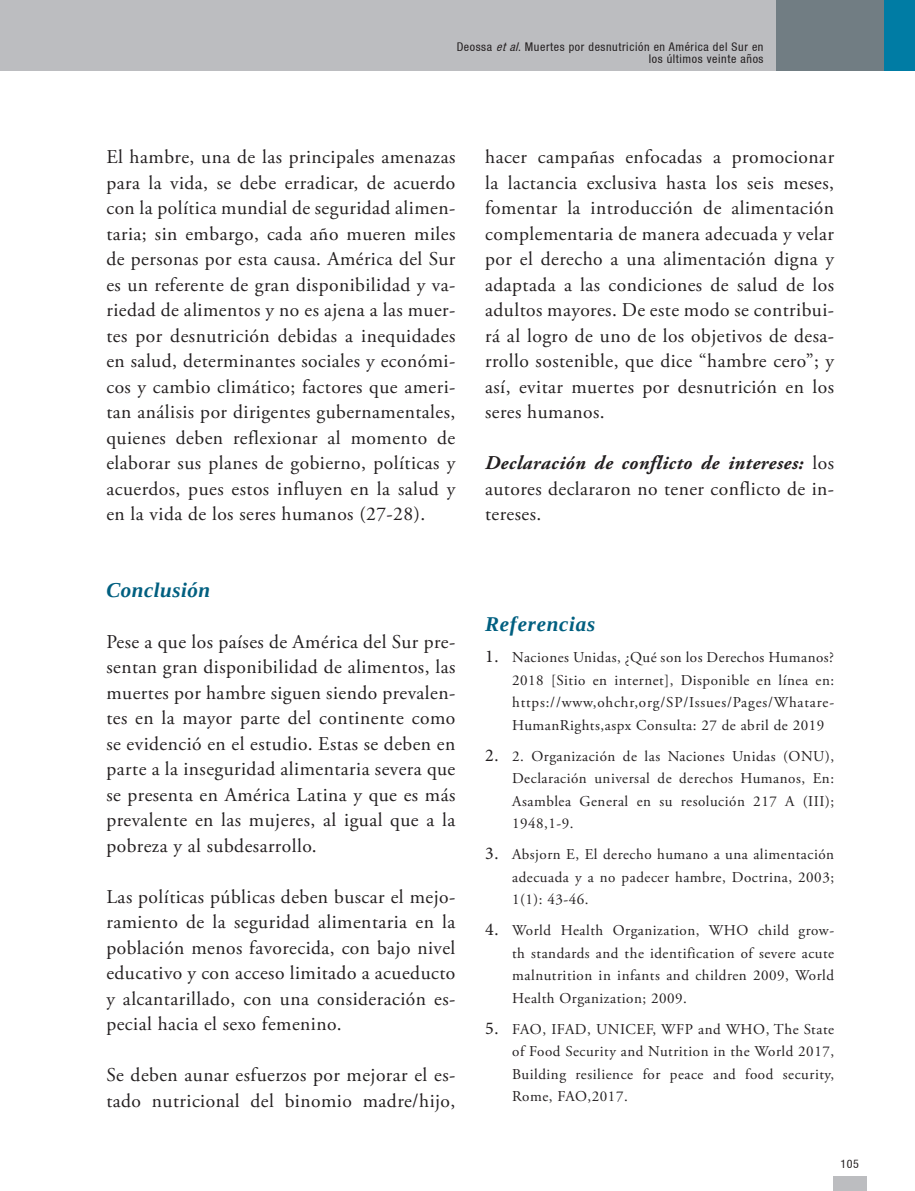
<style>
.page{position:relative;width:915px;height:1191px;background:#fff}
.page>*{position:absolute;margin:0;border:0;box-sizing:border-box;transform-origin:0 0}
.t1{font:italic 700 21px "Liberation Serif";letter-spacing:.035em;color:#005f80}
.t2{font:19.5px/25.5px "Adobe Garamond Pro";letter-spacing:.025em;color:#231f20;text-align:justify}
.t3{font:15px/22.5px "Adobe Garamond Pro";letter-spacing:.035em;color:#231f20;text-align:justify}
.t4{font:condensed 12px/12px "Helvetica 57";letter-spacing:.05em;color:#231f20;text-align:right}
.s1{font-style:italic}
.s2{font-weight:700;font-style:italic}
.s3{font-family:"Minion Pro";font-size:18px}
</style>
<div class="page">
<div style="left:832px;top:1175px;width:34px;height:16px;background:#bcbdc0"></div>
<div style="left:0;top:0;width:914px;height:71px;background:#bcbdc0"></div>
<div style="left:776px;top:0;width:138px;height:71px;background:#717d83"></div>
<div style="left:884px;top:0;width:30px;height:71px;background:#007ca4"></div>
<p class="t4" style="left:456px;top:41px;width:308px">Deossa <span class="s1">etal</span>. Muertes por desnutrición en América del Sur en los últimos veinte años</p>
<p class="t2" style="left:106px;top:145px;width:350px">El hambre, una de las principales amenazas para la vida, se debe erradicar, de acuerdo con la política mundial de seguridad alimen&shy;taria; sin embargo, cada año mueren miles de personas por esta causa. América del Sur es un referente de gran disponibilidad y va&shy;riedad de alimentos y no es ajena a las muer&shy;tes por desnutrición debidas a inequidades en salud, determinantes sociales y económi&shy;cos y cambio climático; factores que ameri&shy;tan análisis por dirigentes gubernamentales, quienes deben reflexionar al momento de elaborar sus planes de gobierno, políticas y acuerdos, pues estos influyen en la salud y en la vida de los seres humanos (27-28).</p>
<p class="t1" style="left:106px;top:576px;width:105px">Conclusión</p>
<p class="t2" style="left:106px;top:629px;width:350px">Pese a que los países de América del Sur pre&shy;sentan gran disponibilidad de alimentos, las muertes por hambre siguen siendo prevalen&shy;tes en la mayor parte del continente como se evidenció en el estudio. Estas se deben en parte a la inseguridad alimentaria severa que se presenta en América Latina y que es más prevalente en las mujeres, al igual que a la pobreza y al subdesarrollo.</p>
<p class="t2" style="left:106px;top:884px;width:350px">Las políticas públicas deben buscar el mejo&shy;ramiento de la seguridad alimentaria en la población menos favorecida, con bajo nivel educativo y con acceso limitado a acueducto y alcantarillado, con una consideración es&shy;pecial hacia el sexo femenino.</p>
<p class="t2" style="left:106px;top:1063px;width:350px">Se deben aunar esfuerzos por mejorar el es&shy;tado nutricional del binomio madre/hijo,</p>
<p class="t2" style="left:485px;top:145px;width:350px">hacer campañas enfocadas a promocionar la lactancia exclusiva hasta los seis meses, fomentar la introducción de alimentación complementaria de manera adecuada y velar por el derecho a una alimentación digna y adaptada a las condiciones de salud de los adultos mayores. De este modo se contribui&shy;rá al logro de uno de los objetivos de desa&shy;rrollo sostenible, que dice “hambre cero”; y así, evitar muertes por desnutrición en los seres humanos.</p>
<p class="t2" style="left:485px;top:451px;width:350px"><span class="s2">Declaración de conflicto de intereses:</span> los autores declararon no tener conflicto de in&shy;tereses.</p>
<p class="t1" style="left:485px;top:610px;width:111px">Referencias</p>
<p class="t3" style="left:512px;top:646px;width:323px;text-indent:-27px"><span class="s3">1.</span> Naciones Unidas, ¿Qué son los Derechos Humanos?<br>2018 [Sitio en internet], Disponible en línea en: https://www,ohchr,org/SP/Issues/Pages/Whatare-HumanRights,aspx Consulta: 27 de abril de 2019</p>
<p class="t3" style="left:512px;top:745px;width:323px;text-indent:-27px"><span class="s3">2.</span> 2. Organización de las Naciones Unidas (ONU), Declaración universal de derechos Humanos, En:<br>Asamblea General en su resolución 217 A (III); 1948,1-9.</p>
<p class="t3" style="left:512px;top:843px;width:323px;text-indent:-27px"><span class="s3">3.</span> Absjorn E, El derecho humano a una alimentación adecuada y a no padecer hambre, Doctrina, 2003; 1(1): 43-46.</p>
<p class="t3" style="left:512px;top:919px;width:323px;text-indent:-27px"><span class="s3">4.</span> World Health Organization, WHO child grow&shy;th standards and the identification of severe acute malnutrition in infants and children 2009, World Health Organization; 2009.</p>
<p class="t3" style="left:512px;top:1018px;width:323px;text-indent:-27px"><span class="s3">5.</span> FAO, IFAD, UNICEF, WFP and WHO, The State of Food Security and Nutrition in the World 2017, Building resilience for peace and food security, Rome, FAO,2017.</p>
<p class="t4" style="left:840px;top:1157px;width:20px">105</p>
</div>
